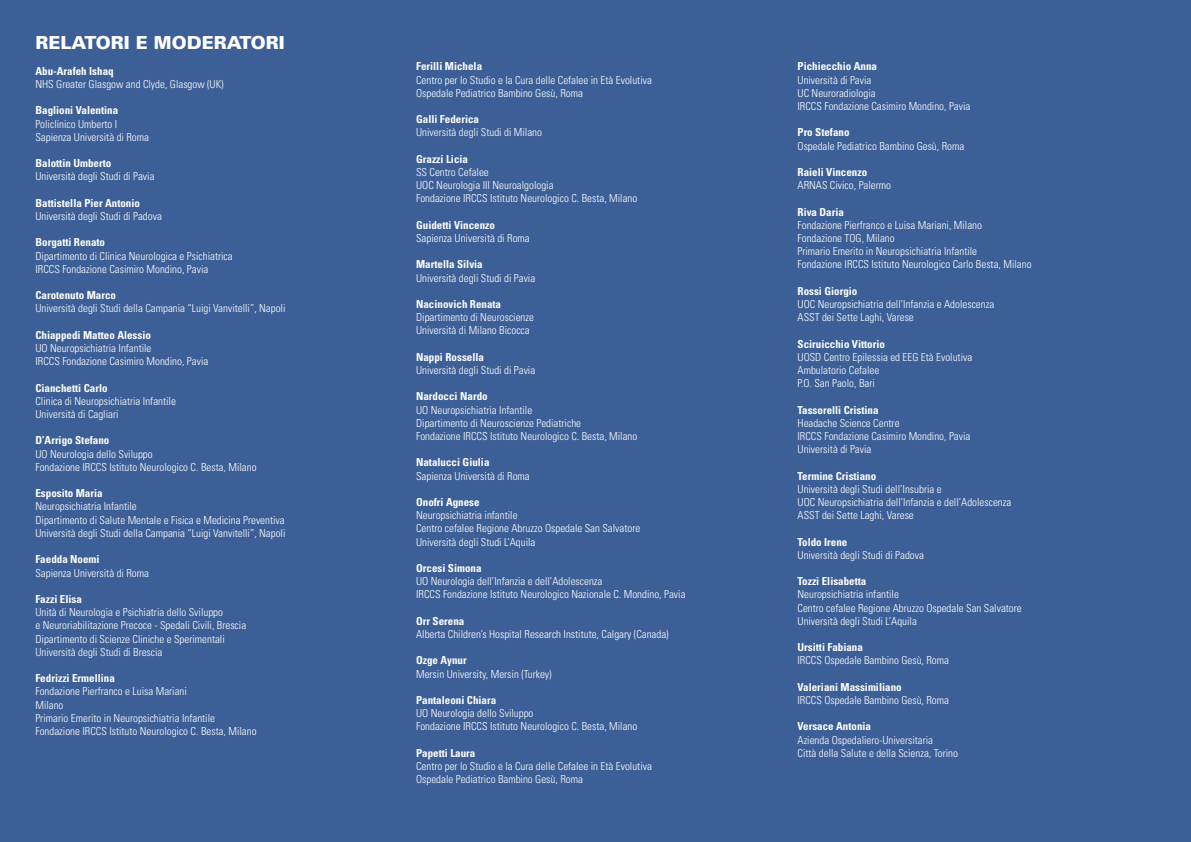
<style>
.page{position:relative;width:1191px;height:842px;background:#3c5f97}
.page>*{position:absolute;margin:0;border:0;box-sizing:border-box;transform-origin:0 0}
.t1{font:900 18px "Univers LT Std";color:#fff}
.t2{font:300 condensed 11px/13.2px "Univers LT Std";color:#fff}
.t3{font:700 condensed 11px "Univers LT Std";color:#fff}
</style>
<div class="page">
<h1 class="t1" style="left:35px;top:31px;width:251px">RELATORI E MODERATORI</h1>
<p class="t3" style="left:35px;top:64px;width:80px">Abu-Arafeh Ishaq</p>
<p class="t2" style="left:35px;top:78px;width:190px">NHS Greater Glasgow and Clyde, Glasgow (UK)</p>
<p class="t3" style="left:35px;top:104px;width:84px">Baglioni Valentina</p>
<p class="t2" style="left:35px;top:117px;width:115px">Policlinico Umberto I<br>Sapienza Università di Roma</p>
<p class="t3" style="left:35px;top:157px;width:77px">Balottin Umberto</p>
<p class="t2" style="left:35px;top:170px;width:121px">Università degli Studi di Pavia</p>
<p class="t3" style="left:35px;top:196px;width:106px">Battistella Pier Antonio</p>
<p class="t2" style="left:35px;top:210px;width:128px">Università degli Studi di Padova</p>
<p class="t3" style="left:35px;top:236px;width:71px">Borgatti Renato</p>
<p class="t2" style="left:35px;top:249px;width:199px">Dipartimento di Clinica Neurologica e Psichiatrica<br>IRCCS Fondazione Casimiro Mondino, Pavia</p>
<p class="t3" style="left:35px;top:289px;width:82px">Carotenuto Marco</p>
<p class="t2" style="left:35px;top:302px;width:251px">Università degli Studi della Campania “Luigi Vanvitelli”, Napoli</p>
<p class="t3" style="left:35px;top:328px;width:117px">Chiappedi Matteo Alessio</p>
<p class="t2" style="left:35px;top:342px;width:174px">UO Neuropsichiatria Infantile<br>IRCCS Fondazione Casimiro Mondino, Pavia</p>
<p class="t3" style="left:35px;top:381px;width:74px">Cianchetti Carlo</p>
<p class="t2" style="left:35px;top:394px;width:142px">Clinica di Neuropsichiatria Infantile<br>Università di Cagliari</p>
<p class="t3" style="left:35px;top:434px;width:75px">D’Arrigo Stefano</p>
<p class="t2" style="left:35px;top:447px;width:223px">UO Neurologia dello Sviluppo<br>Fondazione IRCCS Istituto Neurologico C. Besta, Milano</p>
<p class="t3" style="left:35px;top:487px;width:69px">Esposito Maria</p>
<p class="t2" style="left:35px;top:500px;width:251px">Neuropsichiatria Infantile<br>Dipartimento di Salute Mentale e Fisica e Medicina Preventiva<br>Università degli Studi della Campania “Luigi Vanvitelli”, Napoli</p>
<p class="t3" style="left:35px;top:553px;width:66px">Faedda Noemi</p>
<p class="t2" style="left:35px;top:566px;width:115px">Sapienza Università di Roma</p>
<p class="t3" style="left:35px;top:592px;width:48px">Fazzi Elisa</p>
<p class="t2" style="left:35px;top:606px;width:212px">Unità di Neurologia e Psichiatria dello Sviluppo<br>e Neuroriabilitazione Precoce - Spedali Civili, Brescia Dipartimento di Scienze Cliniche e Sperimentali Università degli Studi di Brescia</p>
<p class="t3" style="left:35px;top:671px;width:81px">Fedrizzi Ermellina</p>
<p class="t2" style="left:35px;top:685px;width:223px">Fondazione Pierfranco e Luisa Mariani<br>Milano<br>Primario Emerito in Neuropsichiatria Infantile Fondazione IRCCS Istituto Neurologico C. Besta, Milano</p>
<p class="t3" style="left:416px;top:60px;width:68px">Ferilli Michela</p>
<p class="t2" style="left:416px;top:73px;width:237px">Centro per lo Studio e la Cura delle Cefalee in Età Evolutiva<br>Ospedale Pediatrico Bambino Gesù, Roma</p>
<p class="t3" style="left:416px;top:113px;width:64px">Galli Federica</p>
<p class="t2" style="left:416px;top:126px;width:127px">Università degli Studi di Milano</p>
<p class="t3" style="left:416px;top:152px;width:53px">Grazzi Licia</p>
<p class="t2" style="left:416px;top:165px;width:223px">SS Centro Cefalee<br>UOC Neurologia III Neuroalgologia<br>Fondazione IRCCS Istituto Neurologico C. Besta, Milano</p>
<p class="t3" style="left:416px;top:218px;width:80px">Guidetti Vincenzo</p>
<p class="t2" style="left:416px;top:231px;width:115px">Sapienza Università di Roma</p>
<p class="t3" style="left:416px;top:258px;width:68px">Martella Silvia</p>
<p class="t2" style="left:416px;top:271px;width:121px">Università degli Studi di Pavia</p>
<p class="t3" style="left:416px;top:297px;width:86px">Nacinovich Renata</p>
<p class="t2" style="left:416px;top:311px;width:119px">Dipartimento di Neuroscienze<br>Università di Milano Bicocca</p>
<p class="t3" style="left:416px;top:350px;width:69px">Nappi Rossella</p>
<p class="t2" style="left:416px;top:364px;width:121px">Università degli Studi di Pavia</p>
<p class="t3" style="left:416px;top:390px;width:73px">Nardocci Nardo</p>
<p class="t2" style="left:416px;top:403px;width:223px">UO Neuropsichiatria Infantile<br>Dipartimento di Neuroscienze Pediatriche<br>Fondazione IRCCS Istituto Neurologico C. Besta, Milano</p>
<p class="t3" style="left:416px;top:456px;width:75px">Natalucci Giulia</p>
<p class="t2" style="left:416px;top:469px;width:115px">Sapienza Università di Roma</p>
<p class="t3" style="left:416px;top:495px;width:65px">Onofri Agnese</p>
<p class="t2" style="left:416px;top:509px;width:226px">Neuropsichiatria infantile<br>Centro cefalee Regione Abruzzo Ospedale San Salvatore<br>Università degli Studi L’Aquila</p>
<p class="t3" style="left:416px;top:561px;width:67px">Orcesi Simona</p>
<p class="t2" style="left:416px;top:575px;width:271px">UO Neurologia dell’Infanzia e dell’Adolescenza<br>IRCCS Fondazione Istituto Neurologico Nazionale C. Mondino, Pavia</p>
<p class="t3" style="left:416px;top:614px;width:50px">Orr Serena</p>
<p class="t2" style="left:416px;top:628px;width:254px">Alberta Children’s Hospital Research Institute, Calgary (Canada)</p>
<p class="t3" style="left:416px;top:654px;width:52px">Ozge Aynur</p>
<p class="t2" style="left:416px;top:667px;width:137px">Mersin University, Mersin (Turkey)</p>
<p class="t3" style="left:416px;top:693px;width:82px">Pantaleoni Chiara</p>
<p class="t2" style="left:416px;top:707px;width:223px">UO Neurologia dello Sviluppo<br>Fondazione IRCCS Istituto Neurologico C. Besta, Milano</p>
<p class="t3" style="left:416px;top:746px;width:61px">Papetti Laura</p>
<p class="t2" style="left:416px;top:760px;width:237px">Centro per lo Studio e la Cura delle Cefalee in Età Evolutiva<br>Ospedale Pediatrico Bambino Gesù, Roma</p>
<p class="t3" style="left:797px;top:60px;width:81px">Pichiecchio Anna</p>
<p class="t2" style="left:797px;top:73px;width:174px">Università di Pavia<br>UC Neuroradiologia<br>IRCCS Fondazione Casimiro Mondino, Pavia</p>
<p class="t3" style="left:797px;top:126px;width:53px">Pro Stefano</p>
<p class="t2" style="left:797px;top:139px;width:168px">Ospedale Pediatrico Bambino Gesù, Roma</p>
<p class="t3" style="left:797px;top:165px;width:71px">Raieli Vincenzo</p>
<p class="t2" style="left:797px;top:179px;width:95px">ARNAS Civico, Palermo</p>
<p class="t3" style="left:797px;top:205px;width:48px">Riva Daria</p>
<p class="t2" style="left:797px;top:218px;width:235px">Fondazione Pierfranco e Luisa Mariani, Milano<br>Fondazione TOG, Milano<br>Primario Emerito in Neuropsichiatria Infantile<br>Fondazione IRCCS Istituto Neurologico Carlo Besta, Milano</p>
<p class="t3" style="left:797px;top:284px;width:61px">Rossi Giorgio</p>
<p class="t2" style="left:797px;top:298px;width:198px">UOC Neuropsichiatria dell’Infanzia e Adolescenza<br>ASST dei Sette Laghi, Varese</p>
<p class="t3" style="left:797px;top:337px;width:89px">Sciruicchio Vittorio</p>
<p class="t2" style="left:797px;top:350px;width:176px">UOSD Centro Epilessia ed EEG Età Evolutiva<br>Ambulatorio Cefalee<br>P.O. San Paolo, Bari</p>
<p class="t3" style="left:797px;top:403px;width:83px">Tassorelli Cristina</p>
<p class="t2" style="left:797px;top:416px;width:174px">Headache Science Centre<br>IRCCS Fondazione Casimiro Mondino, Pavia<br>Università di Pavia</p>
<p class="t3" style="left:797px;top:469px;width:80px">Termine Cristiano</p>
<p class="t2" style="left:797px;top:482px;width:215px">Università degli Studi dell’Insubria e<br>UOC Neuropsichiatria dell’Infanzia e dell’Adolescenza<br>ASST dei Sette Laghi, Varese</p>
<p class="t3" style="left:797px;top:535px;width:51px">Toldo Irene</p>
<p class="t2" style="left:797px;top:548px;width:128px">Università degli Studi di Padova</p>
<p class="t3" style="left:797px;top:575px;width:70px">Tozzi Elisabetta</p>
<p class="t2" style="left:797px;top:588px;width:226px">Neuropsichiatria infantile<br>Centro cefalee Regione Abruzzo Ospedale San Salvatore<br>Università degli Studi L’Aquila</p>
<p class="t3" style="left:797px;top:641px;width:67px">Ursitti Fabiana</p>
<p class="t2" style="left:797px;top:654px;width:153px">IRCCS Ospedale Bambino Gesù, Roma</p>
<p class="t3" style="left:797px;top:680px;width:106px">Valeriani Massimiliano</p>
<p class="t2" style="left:797px;top:694px;width:153px">IRCCS Ospedale Bambino Gesù, Roma</p>
<p class="t3" style="left:797px;top:720px;width:75px">Versace Antonia</p>
<p class="t2" style="left:797px;top:733px;width:162px">Azienda Ospedaliero-Universitaria<br>Città della Salute e della Scienza, Torino</p>
</div>
